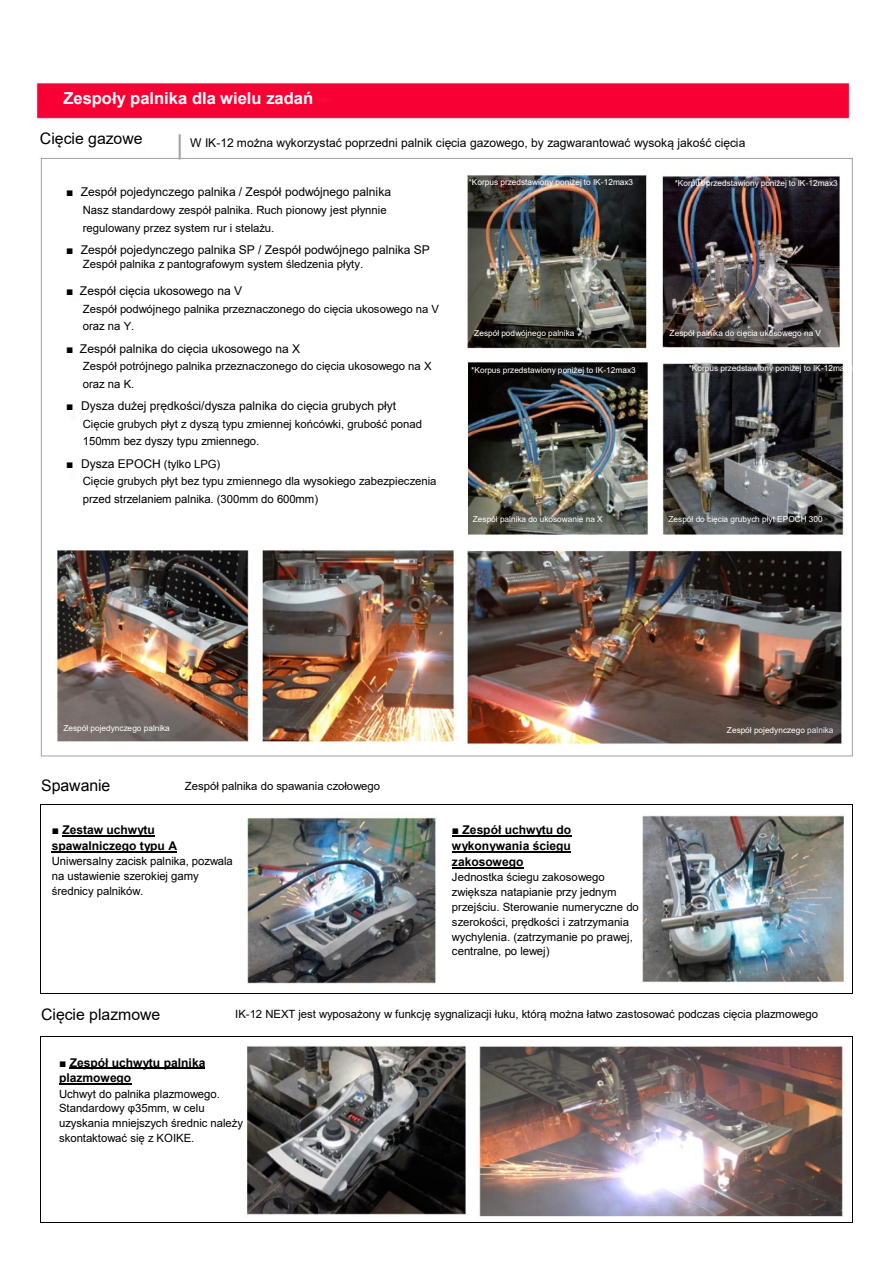
<style>
.page{position:relative;width:894px;height:1264px;background:#fff}
.page>*{position:absolute;margin:0;border:0;box-sizing:border-box;transform-origin:0 0}
.t1{font:700 16.5px "Arial";color:#fff}
.t2{font:15.9px "Arial";color:#000}
.t3{font:12px "Arial";letter-spacing:-.005em;color:#000}
.t4{font:700 12px/15.9px "Arial";color:#000}
.t5{font:11.4px/14.9px "Arial";color:#000}
.t6{font:8.25px "Arial";color:#fff}
.s1{font-size:11.4px}
.s2{color:#ebebeb}
.s3{font-weight:400}
</style>
<div class="page">
<img style="left:30px;top:82px;width:823px;height:675px">
<div style="left:66px;top:182px;width:375px;height:18px;background:#fff"></div>
<div style="left:81px;top:200px;width:360px;height:17px;background:#fff"></div>
<div style="left:81px;top:217px;width:360px;height:18px;background:#fff"></div>
<div style="left:66px;top:244px;width:375px;height:12px;background:#fff"></div>
<div style="left:81px;top:259px;width:360px;height:11px;background:#fff"></div>
<div style="left:66px;top:281px;width:375px;height:17px;background:#fff"></div>
<div style="left:81px;top:298px;width:360px;height:18px;background:#fff"></div>
<div style="left:81px;top:316px;width:360px;height:18px;background:#fff"></div>
<div style="left:66px;top:338px;width:375px;height:18px;background:#fff"></div>
<div style="left:81px;top:356px;width:360px;height:18px;background:#fff"></div>
<div style="left:81px;top:374px;width:360px;height:17px;background:#fff"></div>
<div style="left:66px;top:396px;width:375px;height:17px;background:#fff"></div>
<div style="left:81px;top:413px;width:360px;height:18px;background:#fff"></div>
<div style="left:81px;top:431px;width:360px;height:18px;background:#fff"></div>
<div style="left:66px;top:453px;width:375px;height:18px;background:#fff"></div>
<div style="left:81px;top:471px;width:360px;height:17px;background:#fff"></div>
<div style="left:81px;top:488px;width:360px;height:52px;background:#fff"></div>
<hr style="left:62px;top:835px;width:93px;height:1px;background:#000">
<hr style="left:52px;top:851px;width:125px;height:1px;background:#000">
<img style="left:245px;top:817px;width:191px;height:167px">
<hr style="left:452px;top:835px;width:119px;height:1px;background:#000">
<hr style="left:452px;top:851px;width:118px;height:1px;background:#000">
<hr style="left:452px;top:866px;width:71px;height:2px;background:#000">
<img style="left:641px;top:813px;width:204px;height:170px">
<hr style="left:41px;top:803px;width:115px;height:1px;background:#000">
<hr style="left:156px;top:803px;width:88px;height:1px;background:#000">
<hr style="left:245px;top:803px;width:206px;height:1px;background:#000">
<hr style="left:452px;top:803px;width:187px;height:1px;background:#000">
<hr style="left:640px;top:803px;width:211px;height:1px;background:#000">
<hr style="left:40px;top:804px;width:1px;height:188px;background:#000">
<hr style="left:851px;top:804px;width:1px;height:188px;background:#000">
<hr style="left:41px;top:992px;width:178px;height:1px;background:#000">
<hr style="left:245px;top:992px;width:206px;height:1px;background:#000">
<hr style="left:452px;top:992px;width:187px;height:1px;background:#000">
<hr style="left:640px;top:992px;width:211px;height:1px;background:#000">
<hr style="left:70px;top:1067px;width:135px;height:1px;background:#000">
<hr style="left:59px;top:1083px;width:72px;height:1px;background:#000">
<img style="left:247px;top:1046px;width:219px;height:169px">
<img style="left:477px;top:1045px;width:367px;height:172px">
<hr style="left:41px;top:1036px;width:178px;height:1px;background:#000">
<svg style="left:219px;top:1036px;width:26px;height:1px"></svg>
<hr style="left:245px;top:1036px;width:230px;height:1px;background:#000">
<hr style="left:476px;top:1036px;width:375px;height:1px;background:#000">
<hr style="left:40px;top:1036px;width:1px;height:185px;background:#000">
<hr style="left:41px;top:1221px;width:203px;height:1px;background:#000">
<hr style="left:244px;top:1221px;width:231px;height:1px;background:#000">
<hr style="left:475px;top:1221px;width:376px;height:1px;background:#000">
<hr style="left:851px;top:1036px;width:1px;height:185px;background:#000">
<h1 class="t1" style="left:63px;top:87px;width:251px">Zespoły palnika dla wielu zadań</h1>
<h2 class="t2" style="left:40px;top:128px;width:104px">Cięcie gazowe</h2>
<p class="t3" style="left:190px;top:135px;width:556px">W IK-12 można wykorzystać poprzedni palnik cięcia gazowego, by zagwarantować wysoką jakość cięcia</p>
<p class="t3" style="left:66px;top:184px;width:326px">■ Zespół pojedynczego palnika / Zespół podwójnego palnika</p>
<p class="t5" style="left:83px;top:201px;width:305px;line-height:17.7px">Nasz standardowy zespół palnika. Ruch pionowy jest płynnie regulowany przez system rur i stelażu.</p>
<p class="t3" style="left:66px;top:241px;width:365px">■ Zespół pojedynczego palnika SP / Zespół podwójnego palnika SP</p>
<p class="t5" style="left:83px;top:256px;width:282px">Zespół palnika z pantografowym system śledzenia płyty.</p>
<p class="t3" style="left:66px;top:282px;width:177px">■ Zespół cięcia ukosowego na V</p>
<p class="t5" style="left:83px;top:300px;width:357px;line-height:17.7px">Zespół podwójnego palnika przeznaczonego do cięcia ukosowego na V oraz na Y.</p>
<p class="t3" style="left:66px;top:340px;width:235px">■ Zespół palnika do cięcia ukosowego na X</p>
<p class="t5" style="left:83px;top:357px;width:350px;line-height:17.7px">Zespół potrójnego palnika przeznaczonego do cięcia ukosowego na X oraz na K.</p>
<p class="t3" style="left:66px;top:397px;width:331px">■ Dysza dużej prędkości/dysza palnika do cięcia grubych płyt</p>
<p class="t5" style="left:83px;top:414px;width:340px;line-height:17.7px">Cięcie grubych płyt z dyszą typu zmiennej końcówki, grubość ponad<br>150mm bez dyszy typu zmiennego.</p>
<p class="t3" style="left:66px;top:455px;width:155px">■ Dysza EPOCH <span class="s1">(tylko LPG)</span></p>
<p class="t5" style="left:83px;top:472px;width:355px;line-height:17.7px">Cięcie grubych płyt bez typu zmiennego dla wysokiego zabezpieczenia przed strzelaniem palnika. (300mm do 600mm)</p>
<p class="t6" style="left:468px;top:176px;width:166px"><span class="s2">*</span>Korpus przedstawiony poniżej to IK-12max3</p>
<p class="t6" style="left:674px;top:177px;width:165px">*Korpus przedstawiony poniżej to IK-12max3</p>
<p class="t6" style="left:474px;top:328px;width:102px">Zespół podwójnego palnika</p>
<p class="t6" style="left:669px;top:328px;width:153px">Zespół palnika do cięcia ukosowego na V</p>
<p class="t6" style="left:471px;top:364px;width:166px">*Korpus przedstawiony poniżej to IK-12max3</p>
<p class="t6" style="left:688px;top:362px;width:166px">*Korpus przedstawiony poniżej to IK-12max3</p>
<p class="t6" style="left:472px;top:513px;width:131px">Zespół palnika do ukosowanie na X</p>
<p class="t6" style="left:668px;top:513px;width:156px">Zespół do cięcia grubych płyt EPOCH 300</p>
<p class="t6" style="left:63px;top:721px;width:108px">Zespół pojedynczego palnika</p>
<p class="t6" style="left:726px;top:723px;width:108px">Zespół pojedynczego <span class="s2">palnika</span></p>
<h2 class="t2" style="left:41px;top:775px;width:71px">Spawanie</h2>
<p class="t5" style="left:185px;top:778px;width:197px">Zespół palnika do spawania czołowego</p>
<p class="t4" style="left:52px;top:822px;width:127px"><span class="s3">■</span> Zestaw uchwytu spawalniczego typu A</p>
<p class="t5" style="left:52px;top:853px;width:183px">Uniwersalny zacisk palnika, pozwala na ustawienie szerokiej gamy średnicy palników.</p>
<p class="t4" style="left:452px;top:821px;width:121px;text-align:justify">■ Zespół uchwytu do wykonywania ściegu zakosowego</p>
<p class="t5" style="left:452px;top:869px;width:188px">Jednostka ściegu zakosowego zwiększa natapianie przy jednym przejściu. Sterowanie numeryczne do szerokości, prędkości i zatrzymania wychylenia. (zatrzymanie po prawej, centralne, po lewej)</p>
<h2 class="t2" style="left:41px;top:1003px;width:121px">Cięcie plazmowe</h2>
<p class="t5" style="left:235px;top:1006px;width:584px">IK-12 NEXT jest wyposażony w funkcję sygnalizacji łuku, którą można łatwo zastosować podczas cięcia plazmowego</p>
<p class="t4" style="left:59px;top:1054px;width:148px">■ Zespół uchwytu palnika plazmowego</p>
<p class="t5" style="left:59px;top:1085px;width:185px">Uchwyt do palnika plazmowego.<br>Standardowy φ35mm, w celu uzyskania mniejszych średnic należy skontaktować się z KOIKE.</p>
</div>
